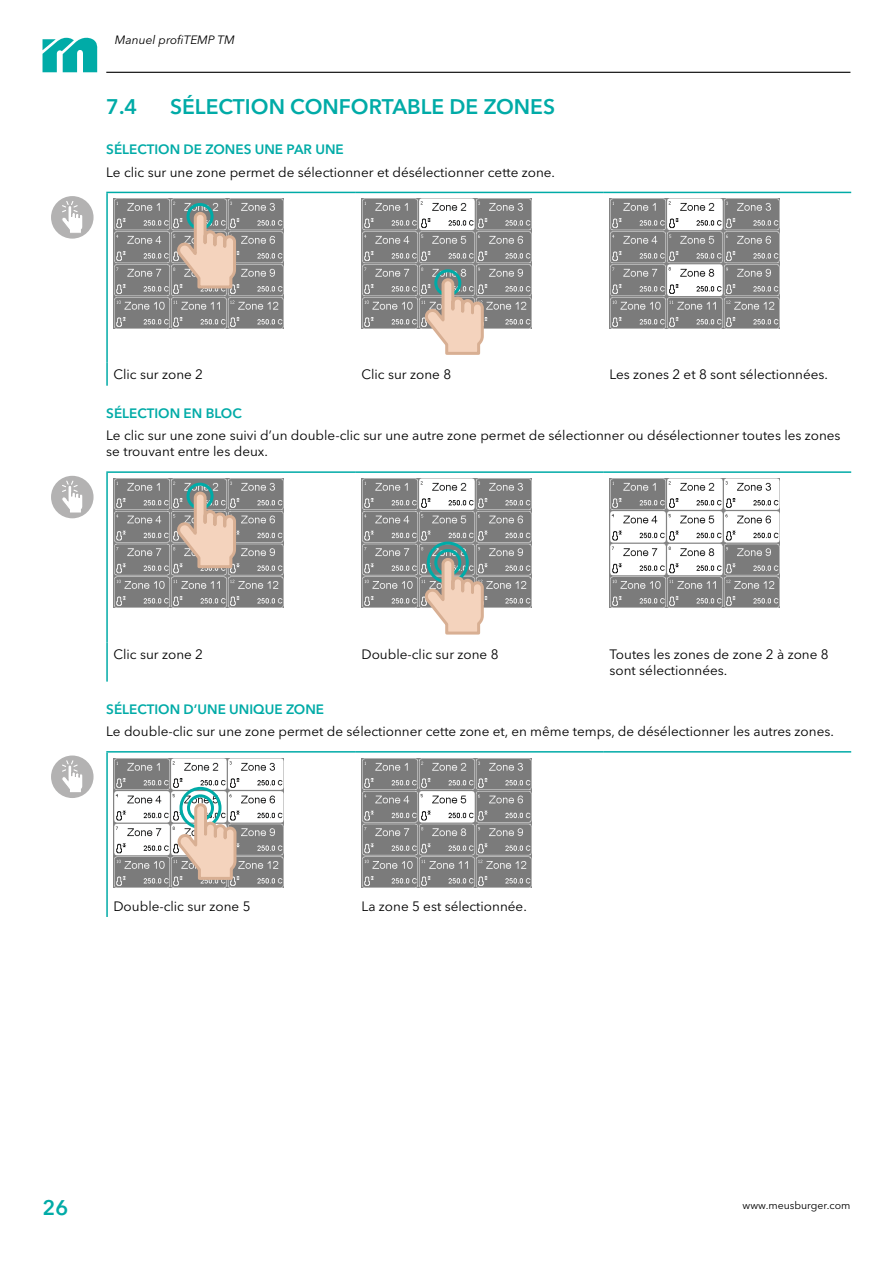
<style>
.page{position:relative;width:893px;height:1263px;background:#fff}
.page>*{position:absolute;margin:0;border:0;box-sizing:border-box;transform-origin:0 0}
.t1{font:600 21px "Avenir Next W1 G";color:#00aba7}
.A_Lauftext{font:13.5px/16.2px "Avenir Next W1 G";color:#000}
.A_Trenner4{font:600 13.5px "Avenir Next W1 G";color:#00aba7}
.t2{font:italic 12px "Avenir Next W1 G";color:#000}
.t3{font:10.5px "Avenir Next W1 G";color:#000}
</style>
<div class="page">
<hr style="left:106px;top:72px;width:744px;height:1px;background:#000">
<svg style="left:43px;top:37px;width:55px;height:35px"></svg>
<hr style="left:106px;top:192px;width:249px;height:1px;background:#00aba7">
<hr style="left:106px;top:193px;width:2px;height:170px;background:#00aba7">
<hr style="left:355px;top:192px;width:248px;height:1px;background:#00aba7">
<hr style="left:603px;top:192px;width:248px;height:1px;background:#00aba7">
<hr style="left:106px;top:363px;width:2px;height:23px;background:#00aba7">
<img style="left:113px;top:199px;width:171px;height:129px">
<svg style="left:174px;top:201px;width:64px;height:89px;background:#b5a99d"></svg>
<img style="left:361px;top:199px;width:171px;height:129px">
<svg style="left:421px;top:268px;width:64px;height:87px;background:#c4b8ac"></svg>
<img style="left:609px;top:199px;width:171px;height:129px">
<hr style="left:106px;top:471px;width:249px;height:2px;background:#00aba7">
<hr style="left:106px;top:473px;width:2px;height:169px;background:#00aba7">
<hr style="left:355px;top:471px;width:248px;height:2px;background:#00aba7">
<hr style="left:603px;top:471px;width:248px;height:2px;background:#00aba7">
<hr style="left:106px;top:642px;width:2px;height:40px;background:#00aba7">
<img style="left:113px;top:478px;width:171px;height:130px">
<svg style="left:174px;top:481px;width:64px;height:89px;background:#b5a99e"></svg>
<img style="left:361px;top:478px;width:171px;height:130px">
<svg style="left:421px;top:540px;width:64px;height:95px;background:#b8b6ab"></svg>
<img style="left:609px;top:478px;width:171px;height:130px">
<hr style="left:106px;top:751px;width:249px;height:2px;background:#00aba7">
<hr style="left:106px;top:753px;width:2px;height:141px;background:#00aba7">
<hr style="left:355px;top:751px;width:248px;height:2px;background:#00aba7">
<hr style="left:603px;top:751px;width:248px;height:2px;background:#00aba7">
<hr style="left:106px;top:894px;width:2px;height:23px;background:#00aba7">
<img style="left:113px;top:758px;width:171px;height:130px">
<svg style="left:174px;top:785px;width:64px;height:96px"></svg>
<img style="left:361px;top:758px;width:171px;height:130px">
<div style="left:51px;top:196px;width:43px;height:43px;background:#b3b2b2;border-radius:50%"></div>
<svg style="left:62px;top:201px;width:21px;height:32px"></svg>
<div style="left:51px;top:476px;width:43px;height:42px;background:#b3b2b2;border-radius:50%"></div>
<svg style="left:62px;top:480px;width:21px;height:33px"></svg>
<div style="left:51px;top:755px;width:43px;height:43px;background:#b3b2b2;border-radius:50%"></div>
<svg style="left:62px;top:760px;width:21px;height:33px"></svg>
<p class="t2" style="left:115px;top:32px;width:121px">Manuel profiTEMP TM</p>
<p class="t1" style="left:106px;top:94px;width:33px">7.4</p>
<p class="t1" style="left:170px;top:94px;width:386px">SÉLECTION CONFORTABLE DE ZONES</p>
<p class="A_Trenner4" style="left:106px;top:141px;width:239px">SÉLECTION DE ZONES UNE PAR UNE</p>
<p class="A_Lauftext" style="left:106px;top:164px;width:450px">Le clic sur une zone permet de sélectionner et désélectionner cette zone.</p>
<p class="A_Lauftext" style="left:113px;top:366px;width:91px">Clic sur zone 2</p>
<p class="A_Lauftext" style="left:361px;top:366px;width:91px">Clic sur zone 8</p>
<p class="A_Lauftext" style="left:609px;top:366px;width:220px">Les zones 2 et 8 sont sélectionnées.</p>
<p class="A_Trenner4" style="left:106px;top:405px;width:137px">SÉLECTION EN BLOC</p>
<p class="A_Lauftext" style="left:106px;top:427px;width:736px">Le clic sur une zone suivi d’un double-clic sur une autre zone permet de sélectionner ou désélectionner toutes les zones se trouvant entre les deux.</p>
<p class="A_Lauftext" style="left:113px;top:646px;width:91px">Clic sur zone 2</p>
<p class="A_Lauftext" style="left:361px;top:646px;width:139px">Double-clic sur zone 8</p>
<p class="A_Lauftext" style="left:609px;top:646px;width:221px">Toutes les zones de zone 2 à zone 8 sont sélectionnées.</p>
<p class="A_Trenner4" style="left:106px;top:701px;width:219px">SÉLECTION D’UNE UNIQUE ZONE</p>
<p class="A_Lauftext" style="left:106px;top:723px;width:729px">Le double-clic sur une zone permet de sélectionner cette zone et, en même temps, de désélectionner les autres zones.</p>
<p class="A_Lauftext" style="left:113px;top:898px;width:139px">Double-clic sur zone 5</p>
<p class="A_Lauftext" style="left:361px;top:898px;width:167px">La zone 5 est sélectionnée.</p>
<h1 class="t1" style="left:43px;top:1195px;width:27px">26</h1>
<p class="t3" style="left:743px;top:1199px;width:109px">www.meusburger.com</p>
</div>
